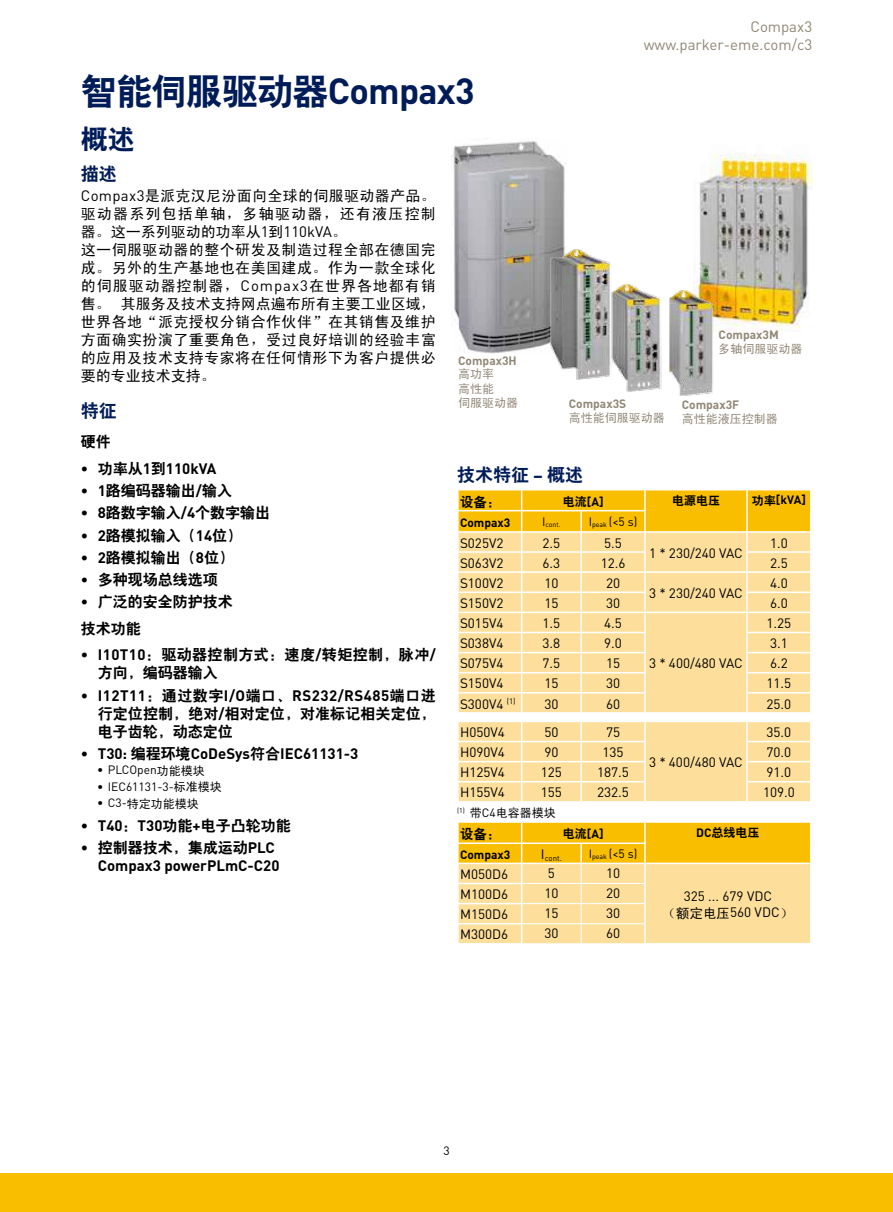
<style>
.page{position:relative;width:893px;height:1212px;background:#fff}
.page>*{position:absolute;margin:0;border:0;box-sizing:border-box;transform-origin:0 0}
.t1{font:36px "H Yb 2 gj";letter-spacing:-.02em;color:#001c58}
.t2{font:27px "H Yb 2 gj";color:#001c58}
.t3{font:18px "H Yb 2 gj";color:#001c58}
.t4{font:15px/18px "Sim Hei";letter-spacing:.03em;color:#000}
.t5{font:15px/26.5px "H Yb 2 gj";color:#000}
.t6{font:700 15px "DINOT";color:#000}
.t7{font:15px/18px "H Yb 2 gj";letter-spacing:.025em;color:#000}
.t8{font:700 15px "DINOT";letter-spacing:.035em;color:#000}
.t9{font:15px/18px "DINOT";color:#918776;text-align:right}
.t10{font:13.5px "DINOT";color:#000}
.t11{font:13.5px "Sim Hei";color:#000}
.t12{font:13.5px "H Yb 2 gj";color:#000}
.t13{font:12px "DINOT";color:#000}
.t14{font:12px/14.4px "Sim Hei";color:#918776}
.t15{font:700 12px "DINOT";color:#918776}
.t16{font:700 12px "DINOT";color:#000}
.t17{font:12px "Sim Hei";color:#000}
.t18{font:12px "H Yb 2 gj";color:#000}
.t19{font:7.8px "DINOT";color:#000}
.t20{font:7.05px "DINOT";color:#000}
.s1{font-family:"DINOT";font-weight:700}
.s2{font-family:"DINOT"}
.s3{font-family:"H Yb 2 gj";font-weight:400}
.s4{font-family:"Sim Hei"}
.s5{font-size:12px}
</style>
<div class="page">
<div style="left:0;top:1174px;width:893px;height:38px;background:#fabe00"></div>
<img style="left:693px;top:153px;width:119px;height:179px">
<img style="left:452px;top:141px;width:113px;height:213px">
<img style="left:669px;top:290px;width:45px;height:106px">
<img style="left:611px;top:283px;width:50px;height:109px">
<img style="left:548px;top:249px;width:63px;height:131px">
<svg style="left:457px;top:490px;width:354px;height:311px"></svg>
<svg style="left:457px;top:822px;width:354px;height:122px"></svg>
<hr style="left:644px;top:943px;width:168px;height:1px;background:#fff">
<p class="t9" style="left:644px;top:17px;width:170px">Compax3 www.parker-eme.com/c3</p>
<h1 class="t1" style="left:81px;top:73px;width:395px">智能伺服驱动器<span class="s1">Compax3</span></h1>
<h2 class="t2" style="left:81px;top:126px;width:55px">概述</h2>
<h3 class="t3" style="left:81px;top:165px;width:37px">描述</h3>
<p class="t4" style="left:81px;top:187px;width:357px"><span class="s2">Compax3</span>是派克汉尼汾面向全球的伺服驱动器产品。驱动器系列包括单轴，多轴驱动器，还有液压控制器。这一系列驱动的功率从<span class="s2">1</span>到<span class="s2">110kVA</span>。<br>这一伺服驱动器的整个研发及制造过程全部在德国完成。另外的生产基地也在美国建成。作为一款全球化的伺服驱动器控制器，<span class="s2">Compax3</span>在世界各地都有销售。 其服务及技术支持网点遍布所有主要工业区域，世界各地“派克授权分销合作伙伴”在其销售及维护方面确实扮演了重要角色，受过良好培训的经验丰富的应用及技术支持专家将在任何情形下为客户提供必要的专业技术支持。</p>
<h3 class="t3" style="left:81px;top:401px;width:37px">特征</h3>
<p class="t5" style="left:81px;top:429px;width:31px">硬件</p>
<p class="t6" style="left:81px;top:458px;width:137px">• <span class="s3">功率从</span>1<span class="s3">到</span>110kVA</p>
<p class="t5" style="left:81px;top:477px;width:153px"><span class="s1">• 1</span>路编码器输出<span class="s1">/</span>输入</p>
<p class="t5" style="left:81px;top:500px;width:191px"><span class="s1">• 8</span>路数字输入<span class="s1">/4</span>个数字输出</p>
<p class="t5" style="left:81px;top:522px;width:163px"><span class="s1">• 2</span>路模拟输入（<span class="s1">14</span>位）</p>
<p class="t5" style="left:81px;top:544px;width:155px"><span class="s1">• 2</span>路模拟输出（<span class="s1">8</span>位）</p>
<p class="t5" style="left:81px;top:566px;width:139px"><span class="s1">•</span> 多种现场总线选项</p>
<p class="t5" style="left:81px;top:589px;width:154px"><span class="s1">•</span> 广泛的安全防护技术技术功能</p>
<p class="t7" style="left:98px;top:646px;width:340px;text-indent:-17px"><span class="s1">• I10T10</span>：驱动器控制方式：速度<span class="s1">/</span>转矩控制，脉冲<span class="s1">/</span>方向，编码器输入</p>
<p class="t8" style="left:81px;top:685px;width:357px">• I12T11<span class="s3">：通过数字</span>I/O<span class="s3">端口、</span>RS232/RS485<span class="s3">端口进</span></p>
<p class="t5" style="left:98px;top:704px;width:340px;line-height:18px">行定位控制，绝对<span class="s1">/</span>相对定位，对准标记相关定位，电子齿轮，动态定位</p>
<p class="t6" style="left:81px;top:743px;width:279px">• T30: <span class="s3">编程环境</span>CoDeSys<span class="s3">符合</span>IEC61131-3</p>
<p class="t13" style="left:97px;top:762px;width:109px">• PLCOpen<span class="s4">功能模块</span></p>
<p class="t13" style="left:97px;top:778px;width:126px">• IEC61131-3-<span class="s4">标准模块</span></p>
<p class="t17" style="left:97px;top:797px;width:103px"><span class="s2">• C3-</span>特定功能模块</p>
<p class="t5" style="left:81px;top:812px;width:211px"><span class="s1">• T40</span>：<span class="s1">T30</span>功能<span class="s1">+</span>电子凸轮功能</p>
<p class="t5" style="left:81px;top:834px;width:195px"><span class="s1">•</span> 控制器技术，集成运动<span class="s1">PLC</span></p>
<p class="t6" style="left:98px;top:855px;width:183px">Compax3 powerPLmC-C20</p>
<p class="t15" style="left:719px;top:326px;width:62px">Compax3M</p>
<p class="t14" style="left:719px;top:341px;width:85px">多轴伺服驱动器</p>
<p class="t15" style="left:458px;top:352px;width:60px">Compax3H</p>
<p class="t14" style="left:458px;top:367px;width:61px">高功率<br>高性能<br>伺服驱动器</p>
<p class="t15" style="left:569px;top:395px;width:59px">Compax3S</p>
<p class="t14" style="left:569px;top:410px;width:97px">高性能伺服驱动器</p>
<p class="t15" style="left:682px;top:396px;width:59px">Compax3F</p>
<p class="t14" style="left:682px;top:411px;width:97px">高性能液压控制器</p>
<h3 class="t3" style="left:457px;top:466px;width:128px">技术特征 <span class="s1">–</span> 概述</h3>
<p class="t12" style="left:460px;top:495px;width:42px">设备：</p>
<p class="t16" style="left:563px;top:493px;width:42px"><span class="s3">电流</span>[A]</p>
<p class="t18" style="left:672px;top:494px;width:49px">电源电压</p>
<p class="t16" style="left:752px;top:492px;width:55px"><span class="s3">功率</span>[kVA]</p>
<p class="t16" style="left:460px;top:514px;width:52px">Compax3</p>
<p class="t20" style="left:542px;top:520px;width:20px"><span class="s5">I</span>cont.</p>
<p class="t13" style="left:589px;top:514px;width:50px">I<sub>peak</sub> (&lt;5 s)</p>
<p class="t10" style="left:460px;top:534px;width:45px">S025V2</p>
<p class="t10" style="left:543px;top:534px;width:19px">2.5</p>
<p class="t10" style="left:604px;top:534px;width:19px">5.5</p>
<p class="t10" style="left:649px;top:544px;width:95px">1 * 230/240 VAC</p>
<p class="t10" style="left:770px;top:534px;width:19px">1.0</p>
<p class="t10" style="left:460px;top:554px;width:45px">S063V2</p>
<p class="t10" style="left:543px;top:554px;width:19px">6.3</p>
<p class="t10" style="left:601px;top:554px;width:26px">12.6</p>
<p class="t10" style="left:770px;top:554px;width:19px">2.5</p>
<p class="t10" style="left:460px;top:574px;width:45px">S100V2</p>
<p class="t10" style="left:544px;top:574px;width:16px">10</p>
<p class="t10" style="left:606px;top:574px;width:16px">20</p>
<p class="t10" style="left:649px;top:584px;width:95px">3 * 230/240 VAC</p>
<p class="t10" style="left:770px;top:574px;width:19px">4.0</p>
<p class="t10" style="left:460px;top:594px;width:45px">S150V2</p>
<p class="t10" style="left:544px;top:594px;width:16px">15</p>
<p class="t10" style="left:606px;top:594px;width:16px">30</p>
<p class="t10" style="left:770px;top:594px;width:19px">6.0</p>
<p class="t10" style="left:460px;top:614px;width:45px">S015V4</p>
<p class="t10" style="left:543px;top:614px;width:19px">1.5</p>
<p class="t10" style="left:604px;top:614px;width:19px">4.5</p>
<p class="t10" style="left:649px;top:654px;width:95px">3 * 400/480 VAC</p>
<p class="t10" style="left:766px;top:614px;width:26px">1.25</p>
<p class="t10" style="left:460px;top:634px;width:45px">S038V4</p>
<p class="t10" style="left:543px;top:634px;width:19px">3.8</p>
<p class="t10" style="left:604px;top:634px;width:19px">9.0</p>
<p class="t10" style="left:770px;top:634px;width:19px">3.1</p>
<p class="t10" style="left:460px;top:654px;width:45px">S075V4</p>
<p class="t10" style="left:543px;top:654px;width:19px">7.5</p>
<p class="t10" style="left:606px;top:654px;width:16px">15</p>
<p class="t10" style="left:770px;top:654px;width:19px">6.2</p>
<p class="t10" style="left:460px;top:674px;width:45px">S150V4</p>
<p class="t10" style="left:544px;top:674px;width:16px">15</p>
<p class="t10" style="left:606px;top:674px;width:16px">30</p>
<p class="t10" style="left:766px;top:674px;width:26px">11.5</p>
<p class="t10" style="left:460px;top:694px;width:57px">S300V4 <sup>(1)</sup></p>
<p class="t10" style="left:544px;top:694px;width:16px">30</p>
<p class="t10" style="left:606px;top:694px;width:16px">60</p>
<p class="t10" style="left:766px;top:694px;width:26px">25.0</p>
<p class="t10" style="left:460px;top:723px;width:46px">H050V4</p>
<p class="t10" style="left:544px;top:723px;width:16px">50</p>
<p class="t10" style="left:606px;top:723px;width:16px">75</p>
<p class="t10" style="left:649px;top:753px;width:95px">3 * 400/480 VAC</p>
<p class="t10" style="left:766px;top:723px;width:26px">35.0</p>
<p class="t10" style="left:460px;top:743px;width:46px">H090V4</p>
<p class="t10" style="left:544px;top:743px;width:16px">90</p>
<p class="t10" style="left:602px;top:743px;width:23px">135</p>
<p class="t10" style="left:766px;top:743px;width:26px">70.0</p>
<p class="t10" style="left:460px;top:763px;width:46px">H125V4</p>
<p class="t10" style="left:541px;top:763px;width:23px">125</p>
<p class="t10" style="left:597px;top:763px;width:33px">187.5</p>
<p class="t10" style="left:766px;top:763px;width:26px">91.0</p>
<p class="t10" style="left:460px;top:783px;width:46px">H155V4</p>
<p class="t10" style="left:541px;top:783px;width:23px">155</p>
<p class="t10" style="left:597px;top:783px;width:33px">232.5</p>
<p class="t10" style="left:763px;top:783px;width:33px">109.0</p>
<p class="t17" style="left:457px;top:807px;width:100px"><sup>(1)</sup> 带<span class="s2">C4</span>电容器模块</p>
<p class="t12" style="left:460px;top:827px;width:42px">设备：</p>
<p class="t16" style="left:563px;top:826px;width:42px"><span class="s3">电流</span>[A]</p>
<p class="t18" style="left:696px;top:826px;width:65px"><span class="s1">DC</span>总线电压</p>
<p class="t16" style="left:460px;top:846px;width:52px">Compax3</p>
<p class="t19" style="left:541px;top:852px;width:22px"><sup>I</sup>cont.</p>
<p class="t13" style="left:589px;top:846px;width:50px">I<sub>peak</sub> (&lt;5 s)</p>
<p class="t10" style="left:460px;top:865px;width:50px">M050D6</p>
<p class="t10" style="left:548px;top:864px;width:9px">5</p>
<p class="t10" style="left:606px;top:864px;width:16px">10</p>
<p class="t10" style="left:684px;top:887px;width:90px">325 ... 679 VDC</p>
<p class="t11" style="left:663px;top:906px;width:132px">（额定电压<span class="s2">560 VDC</span>）</p>
<p class="t10" style="left:460px;top:885px;width:50px">M100D6</p>
<p class="t10" style="left:544px;top:884px;width:16px">10</p>
<p class="t10" style="left:606px;top:884px;width:16px">20</p>
<p class="t10" style="left:460px;top:905px;width:50px">M150D6</p>
<p class="t10" style="left:544px;top:904px;width:16px">15</p>
<p class="t10" style="left:606px;top:904px;width:16px">30</p>
<p class="t10" style="left:460px;top:925px;width:50px">M300D6</p>
<p class="t10" style="left:544px;top:924px;width:16px">30</p>
<p class="t10" style="left:606px;top:924px;width:16px">60</p>
<p class="t13" style="left:443px;top:1142px;width:8px">3</p>
</div>
